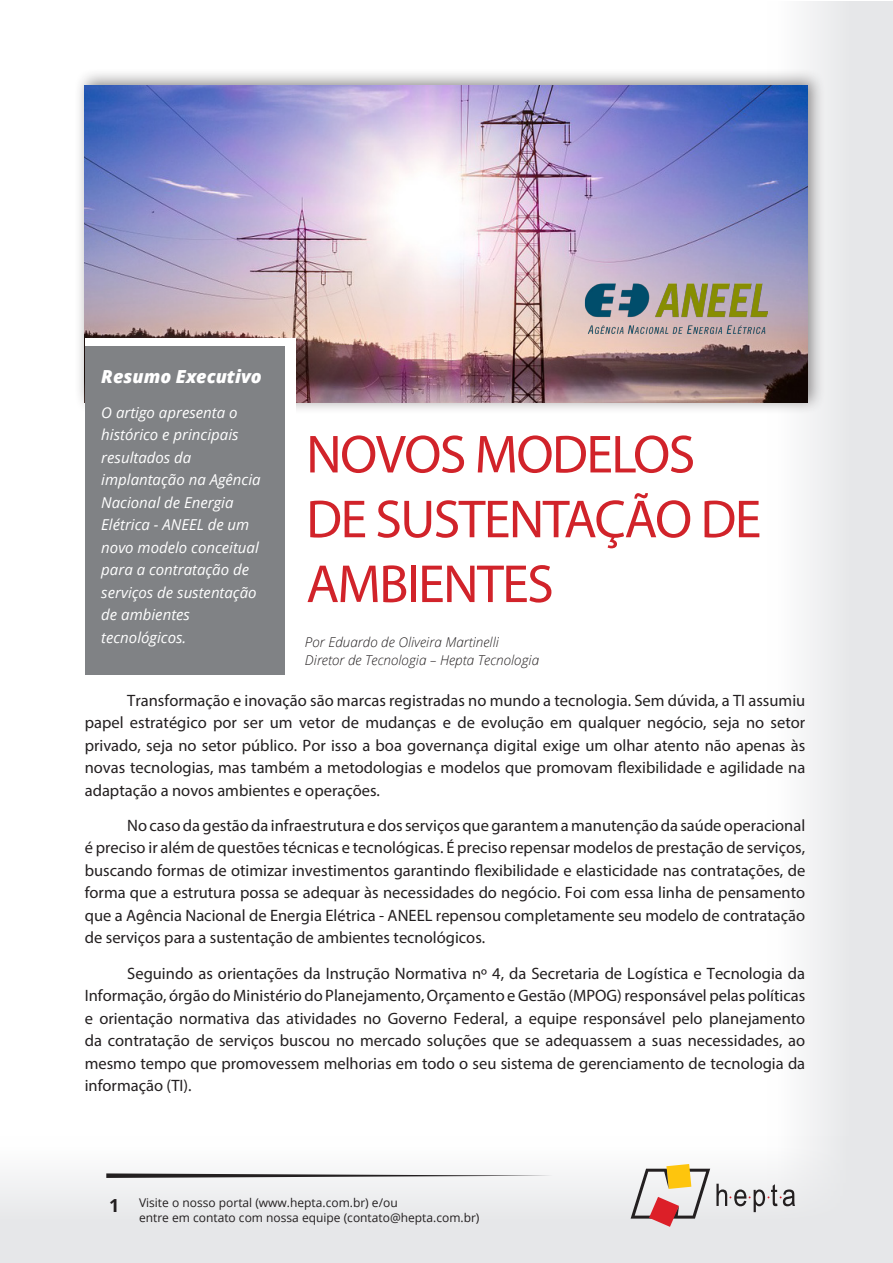
<style>
.page{position:relative;width:893px;height:1263px;background:#fff}
.page>*{position:absolute;margin:0;border:0;box-sizing:border-box;transform-origin:0 0}
.titulo_Principal{font:54px/64.8px "Myriad Pro";letter-spacing:-.03em;color:#d1232a}
.Texto_box{font:italic 800 18px "Open Sans";color:#fff}
.t1{font:700 18px "Open Sans";color:#231f20}
.texto{font:16.5px/22.5px "Myriad Pro";color:#231f20;text-align:justify}
.Texto_box-2{font:italic 15px/22.5px "Open Sans";color:#fff}
.texto-2{font:italic 300 13.5px/18px "Open Sans";color:#231f20}
.t2{font:12px/14.4px "Open Sans";color:#231f20}
</style>
<div class="page">
<div style="left:767px;top:1px;width:126px;height:1262px;background:linear-gradient(to right,#fdfdfe,#e0e2e4)"></div>
<div style="left:0;top:1137px;width:892px;height:126px;background:linear-gradient(to bottom,#fbfbfb,#e1e2e5)"></div>
<svg style="left:106px;top:1173px;width:447px;height:5px"></svg>
<svg style="left:716px;top:1184px;width:79px;height:28px"></svg>
<svg style="left:631px;top:1164px;width:79px;height:63px"></svg>
<div style="left:74px;top:68px;width:751px;height:346px;background:#231f20;opacity:.5"></div>
<img style="left:85px;top:85px;width:723px;height:318px">
<div style="left:85px;top:338px;width:211px;height:260px;background:#fff"></div>
<div style="left:85px;top:347px;width:200px;height:328px;background:#808285"></div>
<img style="left:584px;top:284px;width:183px;height:50px">
<p class="Texto_box" style="left:101px;top:362px;width:162px">Resumo Executivo</p>
<p class="Texto_box-2" style="left:101px;top:401px;width:161px">O artigo apresenta o histórico e principais resultados da implantação na Agência<br>Nacional de Energia<br>Elétrica - ANEEL de um novo modelo conceitual para a contratação de serviços de sustentação de ambientes tecnológicos.</p>
<p class="titulo_Principal" style="left:306px;top:421px;width:457px">NOVOS MODELOS<br>DE SUSTENTAÇÃO DE<br>AMBIENTES</p>
<p class="texto-2" style="left:305px;top:632px;width:236px">Por Eduardo de Oliveira Martinelli<br>Diretor de Tecnologia – Hepta Tecnologia</p>
<p class="texto" style="left:85px;top:688px;width:722px;text-indent:43px">Transformação e inovação são marcas registradas no mundo a tecnologia. Sem dúvida, a TI assumiu papel estratégico por ser um vetor de mudanças e de evolução em qualquer negócio, seja no setor privado, seja no setor público. Por isso a boa governança digital exige um olhar atento não apenas às novas tecnologias, mas também a metodologias e modelos que promovam flexibilidade e agilidade na adaptação a novos ambientes e operações.</p>
<p class="texto" style="left:85px;top:814px;width:722px;text-indent:43px">No caso da gestão da infraestrutura e dos serviços que garantem a manutenção da saúde operacional é preciso ir além de questões técnicas e tecnológicas. É preciso repensar modelos de prestação de serviços, buscando formas de otimizar investimentos garantindo flexibilidade e elasticidade nas contratações, de forma que a estrutura possa se adequar às necessidades do negócio. Foi com essa linha de pensamento que a Agência Nacional de Energia Elétrica - ANEEL repensou completamente seu modelo de contratação de serviços para a sustentação de ambientes tecnológicos.</p>
<p class="texto" style="left:85px;top:961px;width:722px;text-indent:43px">Seguindo as orientações da Instrução Normativa nº 4, da Secretaria de Logística e Tecnologia da Informação, órgão do Ministério do Planejamento, Orçamento e Gestão (MPOG) responsável pelas políticas e orientação normativa das atividades no Governo Federal, a equipe responsável pelo planejamento da contratação de serviços buscou no mercado soluções que se adequassem a suas necessidades, ao mesmo tempo que promovessem melhorias em todo o seu sistema de gerenciamento de tecnologia da informação (TI).</p>
<p class="t1" style="left:109px;top:1192px;width:12px">1</p>
<p class="t2" style="left:139px;top:1195px;width:342px">Visite o nosso portal (www.hepta.com.br) e/ou<br>entre em contato com nossa equipe (contato@hepta.com.br)</p>
</div>
